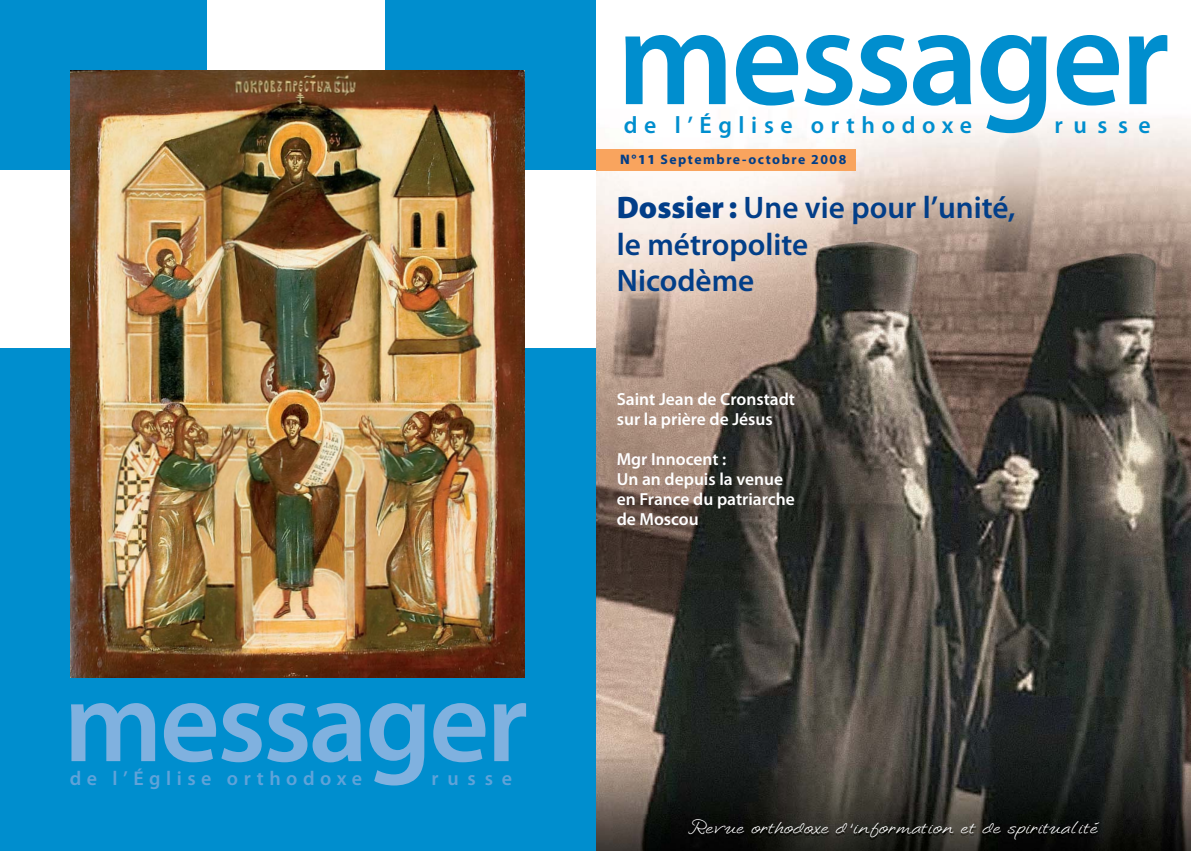
<style>
.page{position:relative;width:1191px;height:851px;background:#fff}
.page>*{position:absolute;margin:0;border:0;box-sizing:border-box;transform-origin:0 0}
.t1{font:600 138.75px "Myriad Pro";letter-spacing:-.025em;color:#008ece}
.t2{font:600 116.5px "Myriad Pro";letter-spacing:-.025em;color:#80b1df}
.t3{font:600 31.25px/36.2px "Myriad Pro";color:#023e88}
.t4{font:25px "Loosie Script";color:#fff}
.t5{font:600 23.75px "Myriad Pro";letter-spacing:.28em;color:#008ece}
.t6{font:600 20px "Myriad Pro";letter-spacing:.28em;color:#60a3d9}
.t7{font:600 17.5px/20px "Myriad Pro";color:#fff}
.t8{font:700 13.75px "Myriad Pro";letter-spacing:.11em;color:#023e88}
.s1{font-weight:900}
</style>
<div class="page">
<img style="left:595px;top:0;width:596px;height:850px">
<img style="left:614px;top:814px;width:561px;height:36px">
<div style="left:595px;top:149px;width:261px;height:21px;background:#f9a45e"></div>
<div style="left:0;top:0;width:595px;height:850px;background:#008ece"></div>
<div style="left:0;top:170px;width:595px;height:177px;background:#fff"></div>
<div style="left:207px;top:0;width:177px;height:595px;background:#fff"></div>
<img style="left:71px;top:71px;width:453px;height:606px">
<svg style="left:850px;top:823px;width:3px;height:5px"></svg>
<svg style="left:1094px;top:821px;width:5px;height:3px"></svg>
<h2 class="t2" style="left:64px;top:678px;width:466px">messager</h2>
<p class="t6" style="left:70px;top:770px;width:294px">de l’Église orthodoxe</p>
<p class="t6" style="left:431px;top:770px;width:82px">russe</p>
<h1 class="t1" style="left:617px;top:6px;width:554px">messager</h1>
<h3 class="t5" style="left:624px;top:116px;width:349px">de l’Église orthodoxe</h3>
<h3 class="t5" style="left:1054px;top:116px;width:98px">russe</h3>
<p class="t8" style="left:620px;top:151px;width:228px"><span class="s1">N°11</span> Septembre-octobre 2008</p>
<h3 class="t3" style="left:617px;top:192px;width:400px"><span class="s1">Dossier :</span> Une vie pour l’unité, le métropolite<br>Nicodème</h3>
<p class="t7" style="left:617px;top:390px;width:180px">Saint Jean de Cronstadt sur la prière de Jésus</p>
<p class="t7" style="left:617px;top:450px;width:179px">Mgr Innocent :<br>Un an depuis la venue en France du patriarche de Moscou</p>
<h3 class="t4" style="left:688px;top:809px;width:411px">Revue orthodoxe d information et de spiritualite</h3>
</div>
